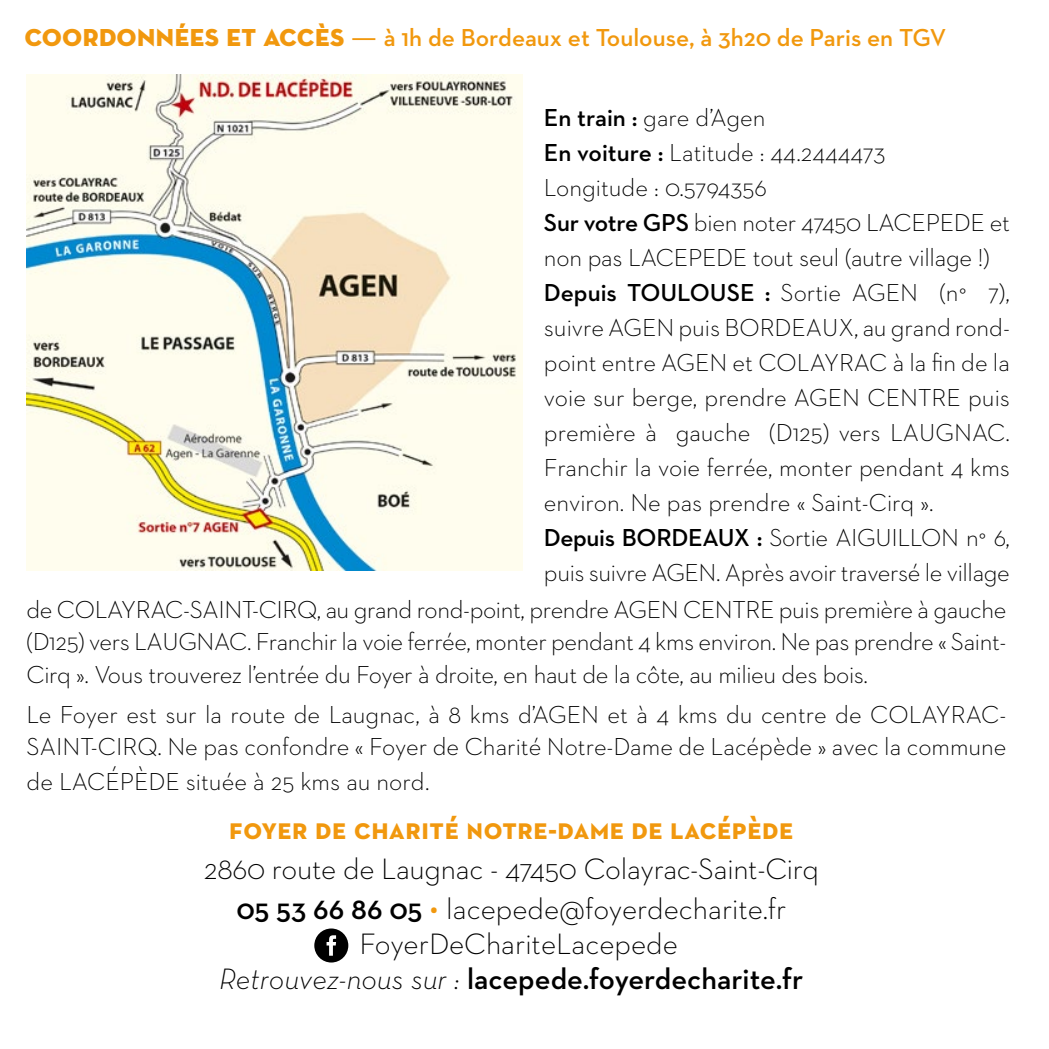
<style>
.page{position:relative;width:1049px;height:1049px;background:#fff}
.page>*{position:absolute;margin:0;border:0;box-sizing:border-box;transform-origin:0 0}
.t1{font:300 30px/40px "Neutraface 2 Text";letter-spacing:-.01em;color:#000;text-align:center}
.t2{font:600 30px/35px "Neutraface 2 Text";color:#000;text-align:center}
.t3{font:700 30px "Neutraface 2 Text";letter-spacing:.01em;color:#f1980e}
.t4{font:300 25px/32.5px "Neutraface 2 Text";letter-spacing:-.01em;color:#000}
.t5{font:600 25px "Neutraface 2 Text";color:#f1980e}
.s1{font-family:"Neutraface Display Titling";font-weight:400}
.s2{font-family:"Open Sans";font-weight:400}
.s3{font-weight:600}
.s4{font-family:"Roboto";color:#f1980e}
.s5{font-weight:300}
.s6{font-family:"Neutra Text";font-weight:300;font-style:italic}
</style>
<div class="page">
<img style="left:27px;top:74px;width:496px;height:496px">
<svg style="left:314px;top:928px;width:34px;height:34px"></svg>
<p class="t5" style="left:25px;top:22px;width:923px"><span class="s1">COORDONNÉES ET ACCÈS</span> <span class="s2">―</span> à 1h de Bordeaux et Toulouse, à 3h20 de Paris en TGV</p>
<p class="t4" style="left:544px;top:101px;width:223px"><span class="s3">En train :</span> gare d’Agen</p>
<p class="t4" style="left:544px;top:136px;width:343px"><span class="s3">En voiture :</span> Latitude : 44.2444473</p>
<p class="t4" style="left:544px;top:171px;width:224px">Longitude : 0.5794356</p>
<p class="t4" style="left:544px;top:206px;width:467px"><span class="s3">Sur votre GPS</span> bien noter 47450 LACEPEDE et</p>
<p class="t4" style="left:544px;top:241px;width:447px">non pas LACEPEDE tout seul (autre village !)</p>
<p class="t4" style="left:544px;top:276px;width:467px"><span class="s3">Depuis TOULOUSE :</span> Sortie AGEN (n° 7),</p>
<p class="t4" style="left:544px;top:311px;width:467px">suivre AGEN puis BORDEAUX, au grand rond-</p>
<p class="t4" style="left:544px;top:346px;width:467px">point entre AGEN et COLAYRAC à la fin de la</p>
<p class="t4" style="left:544px;top:381px;width:467px">voie sur berge, prendre AGEN CENTRE puis</p>
<p class="t4" style="left:544px;top:416px;width:467px">première à gauche (D125) vers LAUGNAC.</p>
<p class="t4" style="left:544px;top:451px;width:467px">Franchir la voie ferrée, monter pendant 4 kms</p>
<p class="t4" style="left:544px;top:486px;width:391px">environ. Ne pas prendre « Saint-Cirq ».</p>
<p class="t4" style="left:544px;top:521px;width:467px"><span class="s3">Depuis BORDEAUX :</span> Sortie AIGUILLON n° 6,</p>
<p class="t4" style="left:544px;top:556px;width:467px">puis suivre AGEN. Après avoir traversé le village</p>
<p class="t4" style="left:27px;top:593px;width:981px">de COLAYRAC-SAINT-CIRQ, au grand rond-point, prendre AGEN CENTRE puis première à gauche</p>
<p class="t4" style="left:27px;top:625px;width:981px">(D125) vers LAUGNAC. Franchir la voie ferrée, monter pendant 4 kms environ. Ne pas prendre « Saint-<br>Cirq ». Vous trouverez l’entrée du Foyer à droite, en haut de la côte, au milieu des bois.</p>
<p class="t4" style="left:27px;top:698px;width:981px">Le Foyer est sur la route de Laugnac, à 8 kms d’AGEN et à 4 kms du centre de COLAYRAC-<br>SAINT-CIRQ. Ne pas confondre « Foyer de Charité Notre-Dame de Lacépède » avec la commune</p>
<p class="t4" style="left:27px;top:765px;width:404px">de LACÉPÈDE située à 25 kms au nord.</p>
<p class="t3" style="left:229px;top:809px;width:566px">foyer de charité notre-dame de lacépède</p>
<p class="t1" style="left:204px;top:848px;width:617px">2860 route de Laugnac - 47450 Colayrac-Saint-Cirq<br><span class="s3">05 53 66 86 05</span> <span class="s4">•</span> lacepede@foyerdecharite.fr</p>
<p class="t2" style="left:219px;top:926px;width:586px"><span class="s5">FoyerDeChariteLacepede<br></span><span class="s6">Retrouvez-nous sur :</span> lacepede.foyerdecharite.fr</p>
</div>
